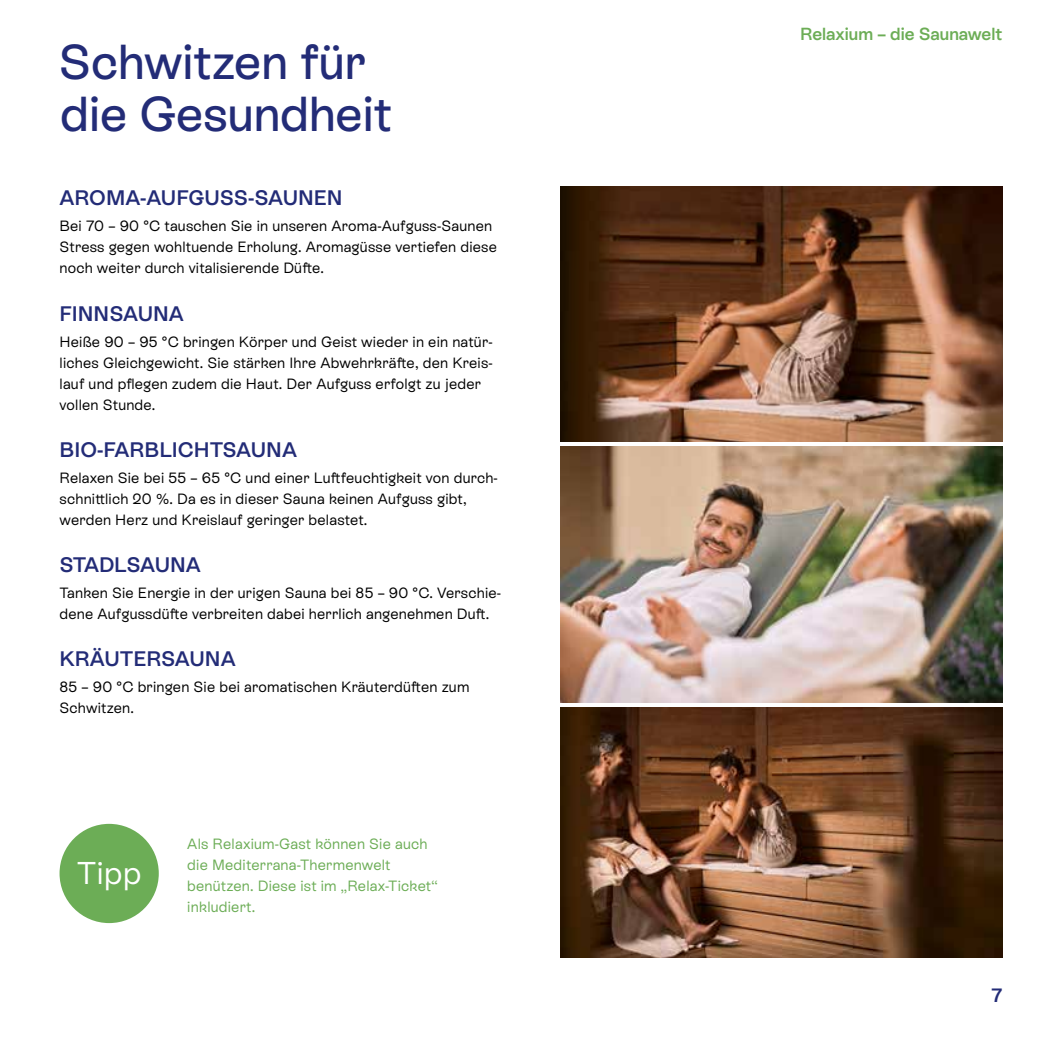
<style>
.page{position:relative;width:1042px;height:1042px;background:#fff}
.page>*{position:absolute;margin:0;border:0;box-sizing:border-box;transform-origin:0 0}
.t1{font:500 49px/52.5px "Rebond Grotesque";color:#232c77}
.t2{font:31.5px "Rebond Grotesque";color:#fff}
.t3{font:600 21px "Rebond Grotesque";color:#232c77}
.t4{font:600 21px "Rebond Grotesque";letter-spacing:-.02em;color:#232c77}
.t5{font:600 19.25px "Rebond Grotesque";color:#232c77}
.t6{font:600 17.5px "Rebond Grotesque";color:#6cad56}
.t7{font:14.88px/21px "Rebond Grotesque";letter-spacing:.015em;color:#000}
.t8{font:14.88px/21px "Rebond Grotesque";letter-spacing:.015em;color:#6cad56}
</style>
<div class="page">
<div style="left:60px;top:824px;width:99px;height:99px;background:#6cad56;border-radius:50%"></div>
<img style="left:561px;top:446px;width:441px;height:256px">
<img style="left:561px;top:707px;width:441px;height:250px">
<img style="left:561px;top:186px;width:441px;height:255px">
<h1 class="t1" style="left:59px;top:34px;width:335px">Schwitzen für die Gesundheit</h1>
<h3 class="t3" style="left:60px;top:184px;width:285px">AROMA-AUFGUSS-SAUNEN</h3>
<p class="t7" style="left:60px;top:215px;width:439px">Bei 70 – 90 °C tauschen Sie in unseren Aroma-Aufguss-Saunen<br>Stress gegen wohltuende Erholung. Aromagüsse vertiefen diese noch weiter durch vitalisierende Düfte.</p>
<h3 class="t3" style="left:60px;top:299px;width:126px">FINNSAUNA</h3>
<p class="t7" style="left:60px;top:330px;width:435px">Heiße 90 – 95 °C bringen Körper und Geist wieder in ein natür&shy;liches Gleichgewicht. Sie stärken Ihre Abwehrkräfte, den Kreis&shy;lauf und pflegen zudem die Haut. Der Aufguss erfolgt zu jeder vollen Stunde.</p>
<h3 class="t3" style="left:60px;top:435px;width:239px">BIO-FARBLICHTSAUNA</h3>
<p class="t7" style="left:60px;top:467px;width:440px">Relaxen Sie bei 55 – 65 °C und einer Luftfeuchtigkeit von durch&shy;schnittlich 20 %. Da es in dieser Sauna keinen Aufguss gibt, werden Herz und Kreislauf geringer belastet.</p>
<h3 class="t4" style="left:60px;top:550px;width:143px">STADLSAUNA</h3>
<p class="t7" style="left:60px;top:582px;width:443px">Tanken Sie Energie in der urigen Sauna bei 85 – 90 °C. Verschie&shy;dene Aufgussdüfte verbreiten dabei herrlich angenehmen Duft.</p>
<h3 class="t3" style="left:60px;top:645px;width:178px">KRÄUTERSAUNA</h3>
<p class="t7" style="left:60px;top:676px;width:411px">85 – 90 °C bringen Sie bei aromatischen Kräuterdüften zum<br>Schwitzen.</p>
<h2 class="t2" style="left:77px;top:852px;width:66px">Tipp</h2>
<p class="t8" style="left:187px;top:832px;width:252px">Als Relaxium-Gast können Sie auch die Mediterrana-Thermenwelt benützen. Diese ist im „Relax-Ticket“ inkludiert.</p>
<p class="t6" style="left:800px;top:22px;width:204px">Relaxium – die Saunawelt</p>
<p class="t5" style="left:991px;top:982px;width:12px">7</p>
</div>
